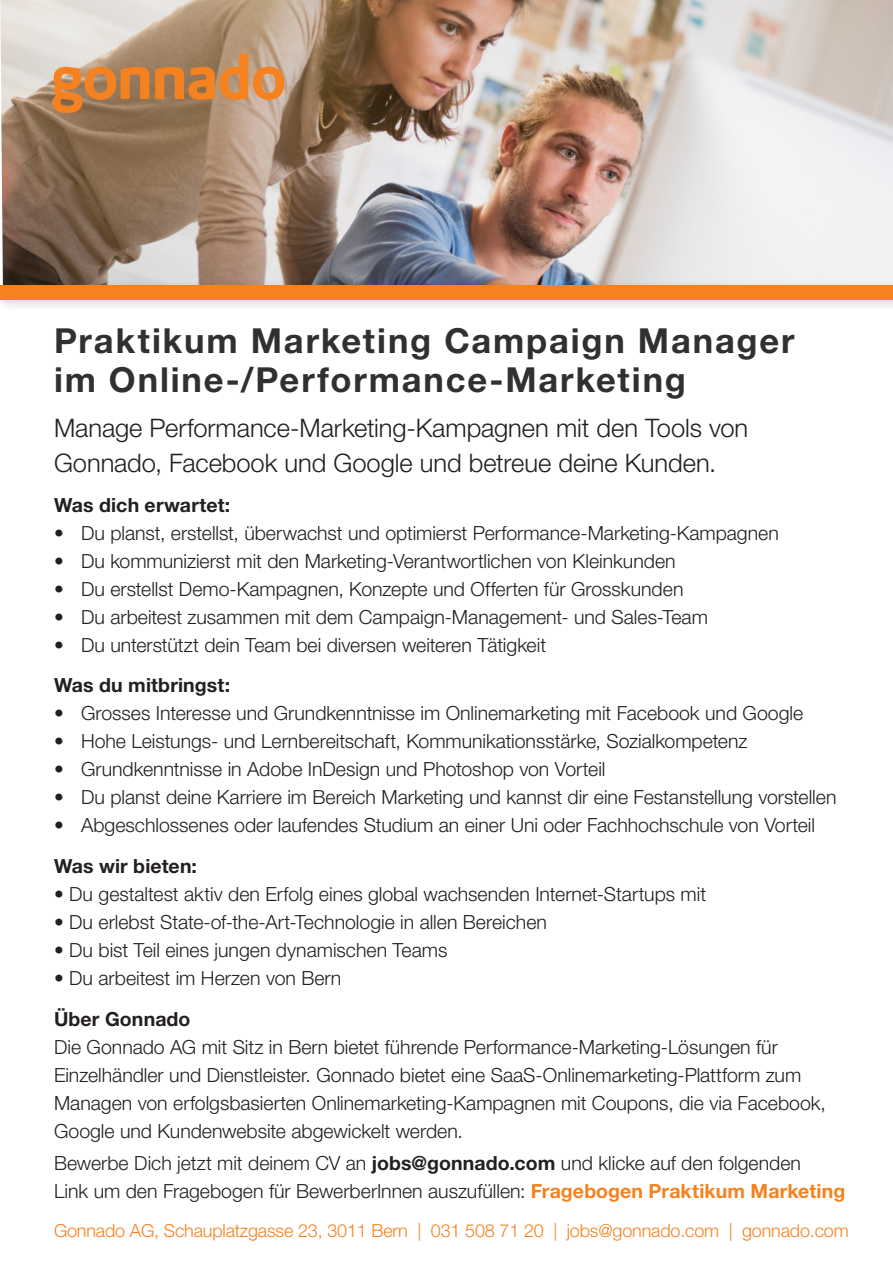
<style>
.page{position:relative;width:893px;height:1263px;background:#fff}
.page>*{position:absolute;margin:0;border:0;box-sizing:border-box;transform-origin:0 0}
.Titel_black{font:700 34.5px/39px "Helvetica Neue";letter-spacing:.055em;color:#312f30}
.Titel{font:300 25.5px/34.5px "Helvetica Neue";letter-spacing:-.005em;color:#231f20}
.Titel-2{font:300 19.5px "Helvetica Neue";color:#231f20}
.Titel-3{font:700 19.5px "Helvetica Neue";letter-spacing:.005em;color:#231f20}
.t1{font:300 18px "Helvetica Neue";letter-spacing:-.01em;color:#f58220}
.s1{font-weight:700}
.s2{font-weight:700;color:#f58220}
</style>
<div class="page">
<img style="left:0;top:0;width:893px;height:279px">
<img style="left:32px;top:26px;width:271px;height:113px">
<div style="left:0;top:279px;width:893px;height:33px;background:#231f20;opacity:.2"></div>
<div style="left:0;top:286px;width:893px;height:14px;background:#f58220"></div>
<p class="Titel_black" style="left:54px;top:322px;width:742px">Praktikum Marketing Campaign Manager im Online-/Performance-Marketing</p>
<p class="Titel" style="left:54px;top:409px;width:696px">Manage Performance-Marketing-Kampagnen mit den Tools von<br>Gonnado, Facebook und Google und betreue deine Kunden.</p>
<p class="Titel-3" style="left:54px;top:489px;width:178px">Was dich erwartet:</p>
<p class="Titel-2" style="left:54px;top:517px;width:726px">• Du planst, erstellst, überwachst und optimierst Performance-Marketing-Kampagnen</p>
<p class="Titel-2" style="left:54px;top:545px;width:623px">• Du kommunizierst mit den Marketing-Verantwortlichen von Kleinkunden</p>
<p class="Titel-2" style="left:54px;top:573px;width:631px">• Du erstellst Demo-Kampagnen, Konzepte und Offerten für Grosskunden</p>
<p class="Titel-2" style="left:54px;top:601px;width:655px">• Du arbeitest zusammen mit dem Campaign-Management- und Sales-Team</p>
<p class="Titel-2" style="left:54px;top:629px;width:494px">• Du unterstützt dein Team bei diversen weiteren Tätigkeit</p>
<p class="Titel-3" style="left:54px;top:670px;width:178px">Was du mitbringst:</p>
<p class="Titel-2" style="left:54px;top:698px;width:751px">• Grosses Interesse und Grundkenntnisse im Onlinemarketing mit Facebook und Google</p>
<p class="Titel-2" style="left:54px;top:726px;width:695px">• Hohe Leistungs- und Lernbereitschaft, Kommunikationsstärke, Sozialkompetenz</p>
<p class="Titel-2" style="left:54px;top:754px;width:553px">• Grundkenntnisse in Adobe InDesign und Photoshop von Vorteil</p>
<p class="Titel-2" style="left:54px;top:782px;width:784px">• Du planst deine Karriere im Bereich Marketing und kannst dir eine Festanstellung vorstellen</p>
<p class="Titel-2" style="left:54px;top:810px;width:762px">• Abgeschlossenes oder laufendes Studium an einer Uni oder Fachhochschule von Vorteil</p>
<p class="Titel-3" style="left:54px;top:851px;width:144px">Was wir bieten:</p>
<p class="Titel-2" style="left:54px;top:878px;width:654px">• Du gestaltest aktiv den Erfolg eines global wachsenden Internet-Startups mit</p>
<p class="Titel-2" style="left:54px;top:906px;width:494px">• Du erlebst State-of-the-Art-Technologie in allen Bereichen</p>
<p class="Titel-2" style="left:54px;top:934px;width:395px">• Du bist Teil eines jungen dynamischen Teams</p>
<p class="Titel-2" style="left:54px;top:962px;width:289px">• Du arbeitest im Herzen von Bern</p>
<p class="Titel-3" style="left:54px;top:1004px;width:138px">Über Gonnado</p>
<p class="Titel-2" style="left:54px;top:1031px;width:725px">Die Gonnado AG mit Sitz in Bern bietet führende Performance-Marketing-Lösungen für</p>
<p class="Titel-2" style="left:54px;top:1059px;width:749px">Einzelhändler und Dienstleister. Gonnado bietet eine SaaS-Onlinemarketing-Plattform zum</p>
<p class="Titel-2" style="left:54px;top:1087px;width:773px">Managen von erfolgsbasierten Onlinemarketing-Kampagnen mit Coupons, die via Facebook,</p>
<p class="Titel-2" style="left:54px;top:1115px;width:410px">Google und Kundenwebsite abgewickelt werden.</p>
<p class="Titel-2" style="left:54px;top:1147px;width:748px">Bewerbe Dich jetzt mit deinem CV an <span class="s1">jobs@gonnado.com</span> und klicke auf den folgenden</p>
<p class="Titel-2" style="left:54px;top:1175px;width:793px">Link um den Fragebogen für BewerberInnen auszufüllen: <span class="s2">Fragebogen Praktikum Marketing</span></p>
<p class="t1" style="left:54px;top:1216px;width:796px">Gonnado AG, Schauplatzgasse 23, 3011 Bern | 031 508 71 20 | jobs@gonnado.com | gonnado.com</p>
</div>
